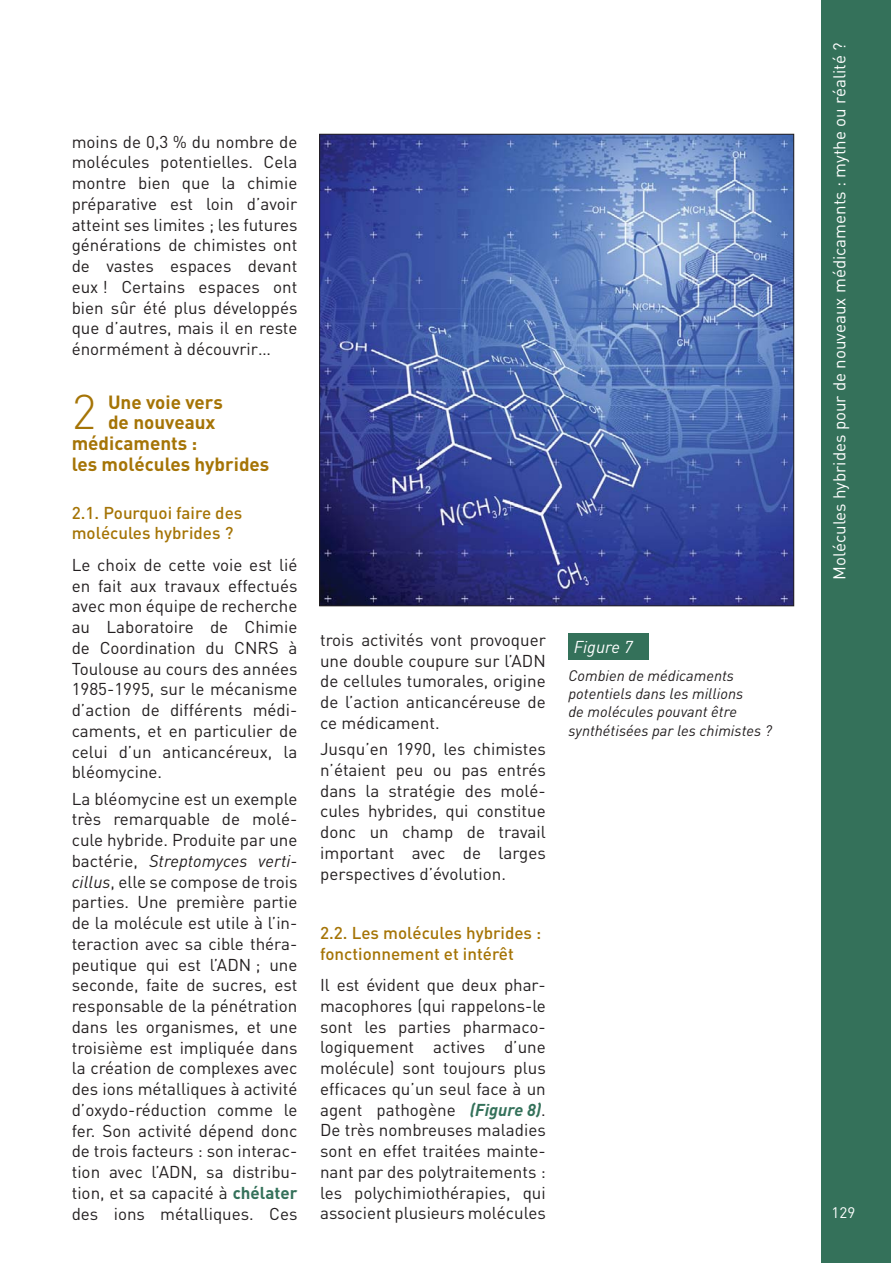
<style>
.page{position:relative;width:893px;height:1263px;background:#fff}
.page>*{position:absolute;margin:0;border:0;box-sizing:border-box;transform-origin:0 0}
.t1{font:300 48px "DIN";color:#a57406}
.t2{font:700 18.9px "DIN";color:#a57406}
.t3{font:16.95px/20.7px "DIN";color:#231f20;text-align:justify}
.t4{font:500 16.95px/20.7px "DIN";color:#a57406}
.t5{font:16.95px "DIN";color:#fff}
.t6{font:italic 16.95px "DIN";color:#fff}
.t7{font:italic 15.15px/18.1px "DIN";color:#231f20}
.t8{font:15.15px "DIN";color:#fff}
.s1{font-style:italic}
.s2{font-weight:700;color:#34715a}
.s3{font-weight:700;font-style:italic;color:#34715a}
</style>
<div class="page">
<div style="left:821px;top:0;width:69px;height:1263px;background:#34715a"></div>
<div style="left:568px;top:633px;width:81px;height:27px;background:#34715a"></div>
<img style="left:321px;top:136px;width:471px;height:468px">
<p class="t3" style="left:72px;top:133px;width:227px">moins de 0,3 % du nombre de molécules potentielles. Cela montre bien que la chimie préparative est loin d’avoir atteint ses limites ; les futures générations de chimistes ont de vastes espaces devant eux ! Certains espaces ont bien sûr été plus développés que d’autres, mais il en reste énormément à découvrir…</p>
<h1 class="t1" style="left:72px;top:383px;width:26px">2</h1>
<p class="t2" style="left:108px;top:395px;width:116px">Une voie vers</p>
<p class="t2" style="left:108px;top:416px;width:109px">de nouveaux</p>
<p class="t2" style="left:72px;top:437px;width:127px">médicaments :</p>
<p class="t2" style="left:72px;top:458px;width:199px">les molécules hybrides</p>
<p class="t4" style="left:72px;top:502px;width:172px">2.1. Pourquoi faire des molécules hybrides ?</p>
<p class="t3" style="left:72px;top:556px;width:227px">Le choix de cette voie est lié en fait aux travaux effectués avec mon équipe de recherche au Laboratoire de Chimie de Coordination du CNRS à Toulouse au cours des années 1985-1995, sur le mécanisme d’action de différents médi&shy;caments, et en particulier de celui d’un anticancéreux, la bléomycine.</p>
<p class="t3" style="left:72px;top:790px;width:227px">La bléomycine est un exemple très remarquable de molé&shy;cule hybride. Produite par une bactérie, <span class="s1">Streptomyces verti&shy;cillus</span>, elle se compose de trois parties. Une première partie de la molécule est utile à l’in&shy;teraction avec sa cible théra&shy;peutique qui est l’ADN ; une seconde, faite de sucres, est responsable de la pénétration dans les organismes, et une troisième est impliquée dans la création de complexes avec des ions métalliques à activité d’oxydo-réduction comme le fer. Son activité dépend donc de trois facteurs : son interac&shy;tion avec l’ADN, sa distribu&shy;tion, et sa capacité à <span class="s2">chélater </span>des ions métalliques. Ces</p>
<p class="t3" style="left:320px;top:631px;width:227px">trois activités vont provoquer une double coupure sur l’ADN de cellules tumorales, origine de l’action anticancéreuse de ce médicament.</p>
<p class="t3" style="left:320px;top:741px;width:227px">Jusqu’en 1990, les chimistes n’étaient peu ou pas entrés dans la stratégie des molé&shy;cules hybrides, qui constitue donc un champ de travail important avec de larges perspectives d’évolution.</p>
<p class="t4" style="left:320px;top:923px;width:223px">2.2. Les molécules hybrides : fonctionnement et intérêt</p>
<p class="t3" style="left:320px;top:977px;width:227px">Il est évident que deux phar&shy;macophores (qui rappelons-le sont les parties pharmaco&shy;logiquement actives d’une molécule) sont toujours plus efficaces qu’un seul face à un agent pathogène <span class="s3">(Figure 8)</span>.<br>De très nombreuses maladies sont en effet traitées mainte&shy;nant par des polytraitements : les polychimiothérapies, qui associent plusieurs molécules</p>
<p class="t6" style="left:574px;top:641px;width:60px">Figure 7</p>
<p class="t7" style="left:568px;top:668px;width:205px">Combien de médicaments potentiels dans les millions<br>de molécules pouvant être synthétisées par les chimistes ?</p>
<p class="t5" style="left:833px;top:580px;width:539px;rotate:-90deg">Molécules hybrides pour de nouveaux médicaments : mythe ou réalité ?</p>
<p class="t8" style="left:831px;top:1207px;width:25px">129</p>
</div>
